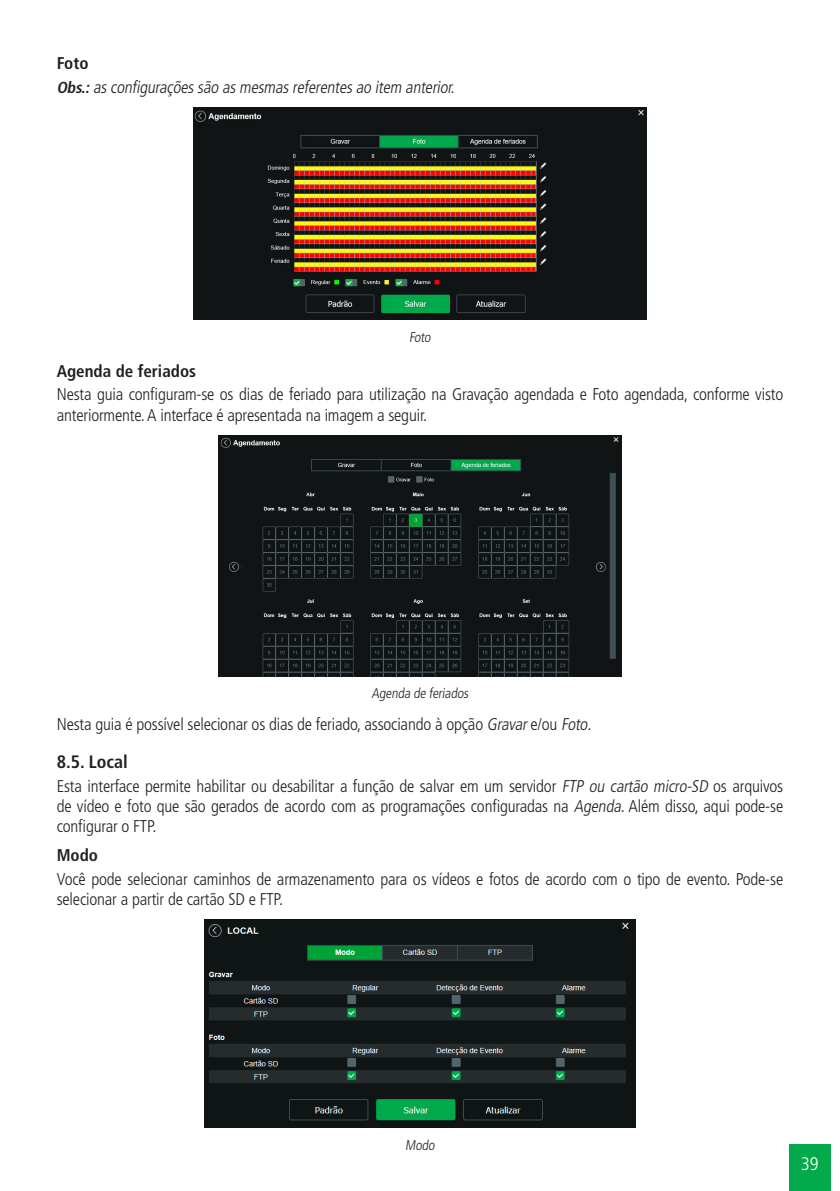
<style>
.page{position:relative;width:840px;height:1191px;background:#fff}
.page>*{position:absolute;margin:0;border:0;box-sizing:border-box;transform-origin:0 0}
.t1{font:300 condensed 18.2px "Frutiger LT Std";color:#fff}
.t2{font:700 condensed 18px "Frutiger LT Std";color:#231f20}
._0__Corpo_de_texto{font:300 condensed 17px/20.4px "Frutiger LT Std";letter-spacing:-.01em;color:#231f20}
._0__Corpo_de_texto-2{font:italic 300 condensed 17px "Frutiger LT Std";color:#231f20}
._3__Titulo_3{font:700 condensed 17px "Frutiger LT Std";color:#231f20}
._7__Legenda{font:300 condensed 14px "Frutiger LT Std";color:#231f20}
.s1{font-weight:700;font-size:16px}
.s2{font-style:italic}
</style>
<div class="page">
<div style="left:788px;top:1144px;width:42px;height:47px;background:#03aa4b"></div>
<img style="left:193px;top:107px;width:453px;height:213px">
<img style="left:218px;top:435px;width:403px;height:242px">
<img style="left:204px;top:919px;width:431px;height:209px">
<p class="_3__Titulo_3" style="left:57px;top:53px;width:33px">Foto</p>
<p class="_0__Corpo_de_texto-2" style="left:57px;top:77px;width:402px"><span class="s1">Obs.:</span>asconfiguraçõessão asmesmasreferentesao item anterior.</p>
<p class="_7__Legenda" style="left:409px;top:329px;width:25px">Foto</p>
<p class="_3__Titulo_3" style="left:57px;top:361px;width:141px">Agenda de feriados</p>
<p class="_0__Corpo_de_texto" style="left:57px;top:384px;width:727px">Nesta guia configuram-se os dias de feriado para utilização na Gravação agendada e Foto agendada, conforme visto anteriormente. A interface é apresentada na imagem a seguir.</p>
<p class="_7__Legenda" style="left:371px;top:685px;width:100px">Agenda de feriados</p>
<p class="_0__Corpo_de_texto" style="left:57px;top:714px;width:536px">Nesta guia é possível selecionar os dias de feriado, associando à opção <span class="s2">Gravar</span>e/ou <span class="s2">Foto</span>.</p>
<p class="t2" style="left:57px;top:751px;width:72px">8.5. Local</p>
<p class="_0__Corpo_de_texto" style="left:57px;top:775px;width:727px;text-align:justify">Esta interface permite habilitar ou desabilitar a função de salvar em um servidor <span class="s2">FTP ou cartão micro-SD</span> os arquivos de vídeo e foto que são gerados de acordo com as programações configuradas na <span class="s2">Agenda</span>. Além disso, aqui pode-se configurar o FTP.</p>
<p class="_3__Titulo_3" style="left:57px;top:845px;width:43px">Modo</p>
<p class="_0__Corpo_de_texto" style="left:57px;top:868px;width:727px">Você pode selecionar caminhos de armazenamento para os vídeos e fotos de acordo com o tipo de evento. Pode-se selecionar a partir de cartão SD e FTP.</p>
<p class="_7__Legenda" style="left:405px;top:1137px;width:33px">Modo</p>
<p class="t1" style="left:800px;top:1153px;width:19px">39</p>
</div>
